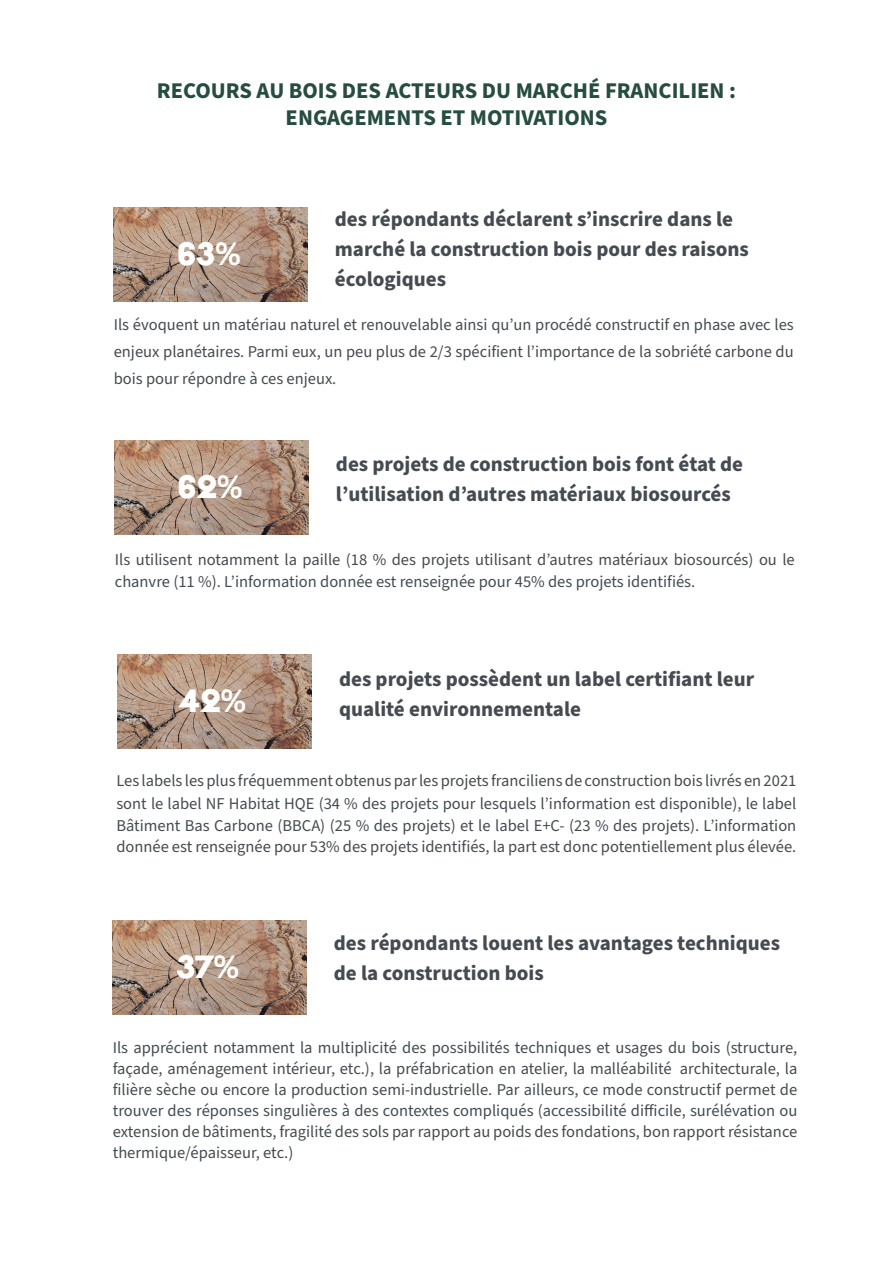
<style>
.page{position:relative;width:893px;height:1263px;background:#fff}
.page>*{position:absolute;margin:0;border:0;box-sizing:border-box;transform-origin:0 0}
.t1{font:37.5px "Acier BAT Text Solid";letter-spacing:-.005em;color:#fff;scale:1.04 1}
.t2{font:700 22.5px "Source Sans Pro";color:#274d40}
.Body{font:700 21px/30px "Source Sans Pro";color:#454b51}
.Body-2{font:16.5px/21px "Source Sans Pro";color:#454b51;text-align:justify}
</style>
<div class="page">
<img style="left:113px;top:920px;width:194px;height:94px">
<img style="left:115px;top:440px;width:194px;height:94px">
<img style="left:114px;top:207px;width:194px;height:94px">
<img style="left:118px;top:654px;width:194px;height:94px">
<p class="t2" style="left:157px;top:75px;width:581px">RECOURS AU BOIS DES ACTEURS DU MARCHÉ FRANCILIEN :</p>
<p class="t2" style="left:286px;top:102px;width:323px">ENGAGEMENTS ET MOTIVATIONS</p>
<p class="t1" style="left:177px;top:234px;width:63px">63%</p>
<p class="Body" style="left:335px;top:205px;width:415px">des répondants déclarent s’inscrire dans le marché la construction bois pour des raisons écologiques</p>
<p class="Body-2" style="left:114px;top:311px;width:681px;line-height:27px">Ils évoquent un matériau naturel et renouvelable ainsi qu’un procédé constructif en phase avec les enjeux planétaires. Parmi eux, un peu plus de 2/3 spécifient l’importance de la sobriété carbone du bois pour répondre à ces enjeux.</p>
<p class="Body" style="left:336px;top:450px;width:409px">des projets de construction bois font état de</p>
<p class="t1" style="left:177px;top:467px;width:64px">62%</p>
<p class="Body" style="left:336px;top:480px;width:396px">l’utilisation d’autres matériaux biosourcés</p>
<p class="Body-2" style="left:115px;top:549px;width:681px;line-height:22.5px">Ils utilisent notamment la paille (18 % des projets utilisant d’autres matériaux biosourcés) ou le chanvre (11 %). L’information donnée est renseignée pour 45% des projets identifiés.</p>
<p class="Body" style="left:339px;top:664px;width:417px">des projets possèdent un label certifiant leur</p>
<p class="t1" style="left:180px;top:681px;width:65px">42%</p>
<p class="Body" style="left:339px;top:694px;width:244px">qualité environnementale</p>
<p class="Body-2" style="left:116px;top:770px;width:681px;line-height:22.5px">Les labels les plus fréquemment obtenus par les projets franciliens de construction bois livrés en 2021 sont le label NF Habitat HQE (34 % des projets pour lesquels l’information est disponible), le label Bâtiment Bas Carbone (BBCA) (25 % des projets) et le label E+C- (23 % des projets). L’information</p>
<p class="Body-2" style="left:116px;top:837px;width:681px">donnée est renseignée pour 53% des projets identifiés, la part est donc potentiellement plus élevée.</p>
<p class="Body" style="left:334px;top:929px;width:448px">des répondants louent les avantages techniques</p>
<p class="t1" style="left:176px;top:947px;width:61px">37%</p>
<p class="Body" style="left:334px;top:959px;width:211px">de la construction bois</p>
<p class="Body-2" style="left:113px;top:1037px;width:686px">Ils apprécient notamment la multiplicité des possibilités techniques et usages du bois (structure, façade, aménagement intérieur, etc.), la préfabrication en atelier, la malléabilité architecturale, la filière sèche ou encore la production semi-industrielle. Par ailleurs, ce mode constructif permet de trouver des réponses singulières à des contextes compliqués (accessibilité difficile, surélévation ou extension de bâtiments, fragilité des sols par rapport au poids des fondations, bon rapport résistance thermique/épaisseur, etc.)</p>
</div>
